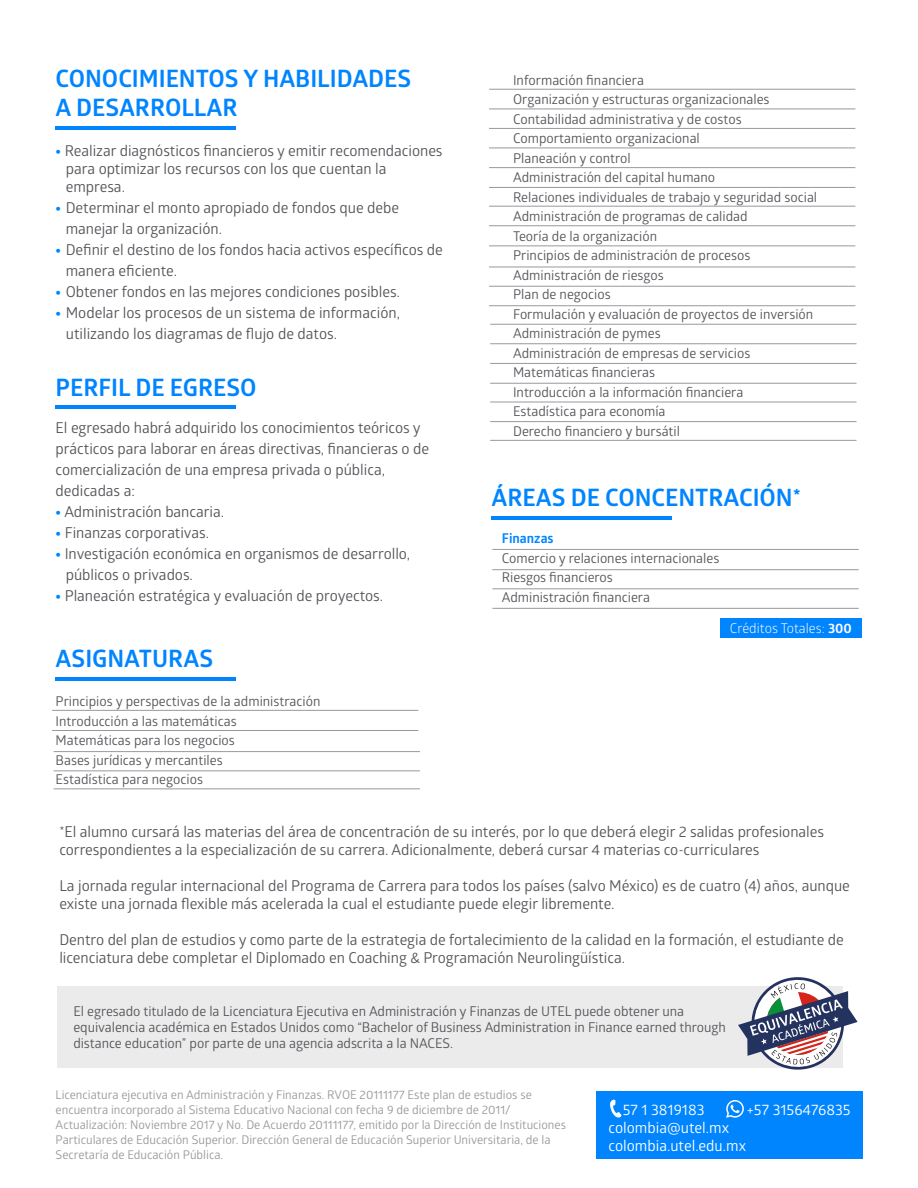
<style>
.page{position:relative;width:918px;height:1188px;background:#fff}
.page>*{position:absolute;margin:0;border:0;box-sizing:border-box;transform-origin:0 0}
.t1{font:700 24px/28.8px "Glober";color:#0085ff}
.t2{font:15px/21px "Glober";letter-spacing:-.005em;color:#54555a}
.t3{font:15px/18px "Glober";color:#fff}
.t4{font:13.5px/19.5px "Glober";color:#54555a}
.t5{font:13.5px "Glober";color:#fff}
.t6{font:700 13.5px "Glober";color:#0085ff}
.t7{font:12px/15px "Glober";color:#99989b}
.s1{font-weight:800;color:#0085ff}
.s2{font-weight:700}
</style>
<div class="page">
<div style="left:58px;top:987px;width:785px;height:81px;background:#ecebec"></div>
<svg style="left:738px;top:977px;width:120px;height:93px"></svg>
<hr style="left:489px;top:128px;width:366px;height:1px;background:#99989b">
<hr style="left:489px;top:148px;width:366px;height:1px;background:#99989b">
<hr style="left:489px;top:167px;width:366px;height:1px;background:#99989b">
<hr style="left:489px;top:89px;width:366px;height:1px;background:#99989b">
<hr style="left:489px;top:109px;width:366px;height:1px;background:#99989b">
<hr style="left:489px;top:187px;width:366px;height:1px;background:#99989b">
<hr style="left:489px;top:206px;width:366px;height:1px;background:#99989b">
<hr style="left:489px;top:225px;width:366px;height:1px;background:#99989b">
<hr style="left:489px;top:246px;width:366px;height:1px;background:#99989b">
<hr style="left:489px;top:267px;width:366px;height:1px;background:#99989b">
<hr style="left:489px;top:286px;width:366px;height:1px;background:#99989b">
<hr style="left:489px;top:305px;width:366px;height:1px;background:#99989b">
<hr style="left:492px;top:549px;width:367px;height:1px;background:#99989b">
<hr style="left:492px;top:569px;width:367px;height:1px;background:#99989b">
<hr style="left:492px;top:589px;width:367px;height:1px;background:#99989b">
<hr style="left:492px;top:608px;width:367px;height:1px;background:#99989b">
<hr style="left:490px;top:324px;width:367px;height:1px;background:#99989b">
<hr style="left:490px;top:343px;width:367px;height:1px;background:#99989b">
<hr style="left:490px;top:363px;width:367px;height:1px;background:#99989b">
<hr style="left:54px;top:789px;width:366px;height:1px;background:#99989b">
<hr style="left:490px;top:383px;width:367px;height:1px;background:#99989b">
<hr style="left:490px;top:402px;width:367px;height:1px;background:#99989b">
<hr style="left:490px;top:421px;width:367px;height:1px;background:#99989b">
<hr style="left:490px;top:440px;width:367px;height:1px;background:#99989b">
<hr style="left:52px;top:710px;width:366px;height:1px;background:#99989b">
<hr style="left:52px;top:730px;width:366px;height:1px;background:#99989b">
<hr style="left:54px;top:751px;width:366px;height:1px;background:#99989b">
<hr style="left:54px;top:771px;width:366px;height:1px;background:#99989b">
<div style="left:720px;top:618px;width:142px;height:19px;background:#0085ff"></div>
<hr style="left:56px;top:677px;width:180px;height:3px;background:#0085ff">
<hr style="left:492px;top:516px;width:180px;height:4px;background:#0085ff">
<hr style="left:56px;top:406px;width:180px;height:3px;background:#0085ff">
<hr style="left:56px;top:126px;width:180px;height:4px;background:#0085ff">
<div style="left:596px;top:1091px;width:266px;height:68px;background:#0085ff"></div>
<svg style="left:726px;top:1100px;width:18px;height:18px"></svg>
<svg style="left:610px;top:1100px;width:12px;height:18px"></svg>
<h1 class="t1" style="left:56px;top:64px;width:357px">CONOCIMIENTOS Y HABILIDADES<br>A DESARROLLAR</h1>
<p class="t2" style="left:66px;top:141px;width:378px;line-height:18px;text-indent:-10px"><span class="s1">•</span> Realizar diagnósticos financieros y emitir recomendaciones para optimizar los recursos con los que cuentan la empresa.</p>
<p class="t2" style="left:66px;top:196px;width:335px;text-indent:-10px"><span class="s1">•</span> Determinar el monto apropiado de fondos que debe manejar la organización.</p>
<p class="t2" style="left:66px;top:238px;width:379px;text-indent:-10px"><span class="s1">•</span> Definir el destino de los fondos hacia activos específicos de manera eficiente.</p>
<p class="t2" style="left:56px;top:280px;width:346px"><span class="s1">•</span> Obtener fondos en las mejores condiciones posibles.</p>
<p class="t2" style="left:66px;top:301px;width:336px;text-indent:-10px"><span class="s1">•</span> Modelar los procesos de un sistema de información, utilizando los diagramas de flujo de datos.</p>
<h1 class="t1" style="left:56px;top:372px;width:202px">PERFIL DE EGRESO</h1>
<p class="t2" style="left:56px;top:417px;width:375px">El egresado habrá adquirido los conocimientos teóricos y prácticos para laborar en áreas directivas, financieras o de comercialización de una empresa privada o pública, dedicadas a:</p>
<p class="t2" style="left:56px;top:501px;width:170px"><span class="s1">•</span> Administración bancaria.</p>
<p class="t2" style="left:56px;top:522px;width:155px"><span class="s1">•</span> Finanzas corporativas.</p>
<p class="t2" style="left:66px;top:543px;width:346px;text-indent:-10px"><span class="s1">•</span> Investigación económica en organismos de desarrollo, públicos o privados.</p>
<p class="t2" style="left:56px;top:585px;width:329px"><span class="s1">•</span> Planeación estratégica y evaluación de proyectos.</p>
<h1 class="t1" style="left:56px;top:644px;width:159px">ASIGNATURAS</h1>
<p class="t4" style="left:56px;top:691px;width:266px">Principios y perspectivas de la administración Introducción a las matemáticas<br>Matemáticas para los negocios<br>Bases jurídicas y mercantiles<br>Estadística para negocios</p>
<p class="t4" style="left:513px;top:70px;width:306px">Información financiera<br>Organización y estructuras organizacionales Contabilidad administrativa y de costos Comportamiento organizacional<br>Planeación y control<br>Administración del capital humano<br>Relaciones individuales de trabajo y seguridad social Administración de programas de calidad<br>Teoría de la organización<br>Principios de administración de procesos Administración de riesgos<br>Plan de negocios<br>Formulación y evaluación de proyectos de inversión Administración de pymes<br>Administración de empresas de servicios Matemáticas financieras<br>Introducción a la información financiera<br>Estadística para economía<br>Derecho financiero y bursátil</p>
<h1 class="t1" style="left:492px;top:483px;width:311px">ÁREAS DE CONCENTRACIÓN*</h1>
<p class="t6" style="left:502px;top:529px;width:53px">Finanzas</p>
<p class="t4" style="left:502px;top:548px;width:219px">Comercio y relaciones internacionales<br>Riesgos financieros<br>Administración financiera</p>
<p class="t5" style="left:730px;top:619px;width:124px">Créditos Totales: <span class="s2">300</span></p>
<p class="t2" style="left:59px;top:823px;width:766px;line-height:18px">*El alumno cursará las materias del área de concentración de su interés, por lo que deberá elegir 2 salidas profesionales correspondientes a la especialización de su carrera. Adicionalmente, deberá cursar 4 materias co-curriculares</p>
<p class="t2" style="left:59px;top:877px;width:792px;line-height:18px">La jornada regular internacional del Programa de Carrera para todos los países (salvo México) es de cuatro (4) años, aunque existe una jornada flexible más acelerada la cual el estudiante puede elegir libremente.</p>
<p class="t2" style="left:59px;top:931px;width:786px;line-height:18px">Dentro del plan de estudios y como parte de la estrategia de fortalecimiento de la calidad en la formación, el estudiante de licenciatura debe completar el Diplomado en Coaching &amp; Programación Neurolingüística.</p>
<p class="t4" style="left:73px;top:1002px;width:654px;line-height:16.2px">El egresado titulado de la Licenciatura Ejecutiva en Administración y Finanzas de UTEL puede obtener una equivalencia académica en Estados Unidos como “Bachelor of Business Administration in Finance earned through distance education” por parte de una agencia adscrita a la NACES.</p>
<p class="t7" style="left:56px;top:1087px;width:512px">Licenciatura ejecutiva en Administración y Finanzas. RVOE 20111177 Este plan de estudios se encuentra incorporado al Sistema Educativo Nacional con fecha 9 de diciembre de 2011/ Actualización: Noviembre 2017 y No. De Acuerdo 20111177, emitido por la Dirección de Instituciones Particulares de Educación Superior. Dirección General de Educación Superior Universitaria, de la Secretaría de Educación Pública.</p>
<p class="t3" style="left:609px;top:1100px;width:139px;text-indent:14px">57 1 3819183 colombia@utel.mx colombia.utel.edu.mx</p>
<p class="t3" style="left:747px;top:1100px;width:105px">+57 3156476835</p>
</div>
